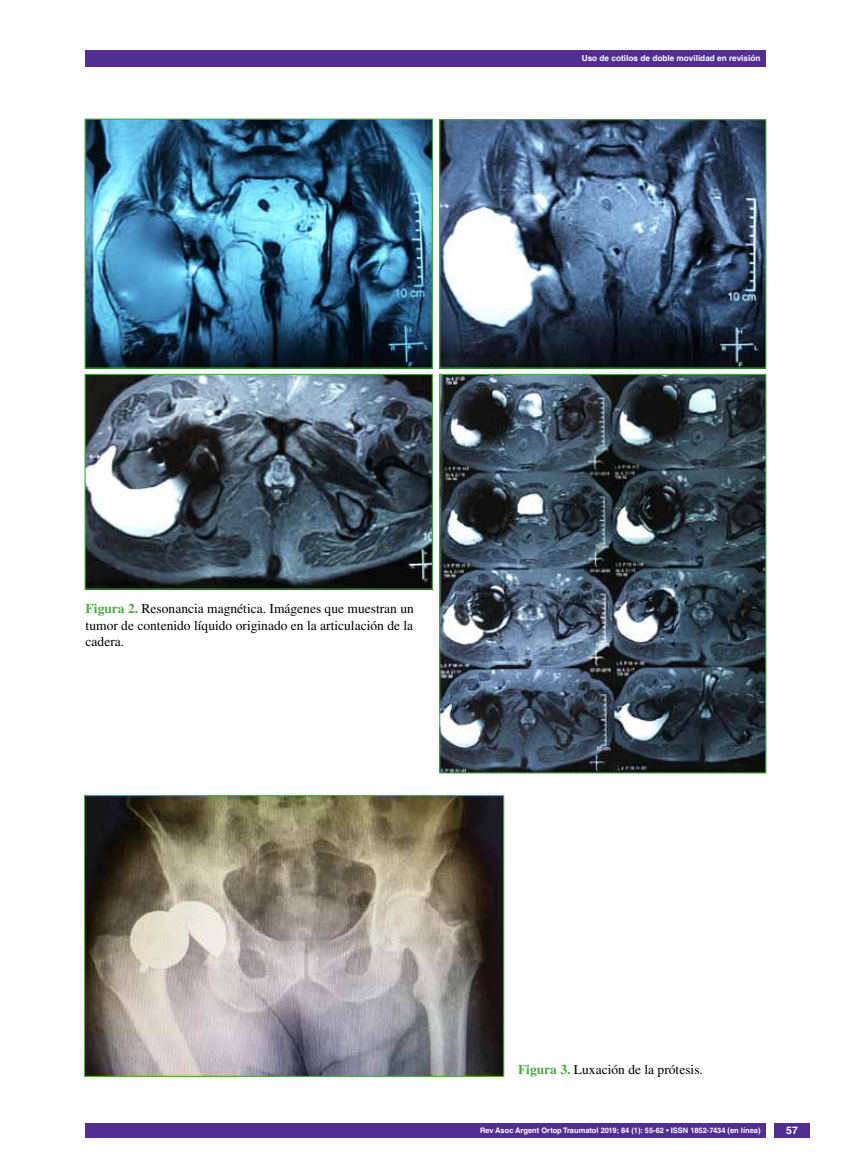
<style>
.page{position:relative;width:851px;height:1170px;background:#fff}
.page>*{position:absolute;margin:0;border:0;box-sizing:border-box;transform-origin:0 0}
.t1{font:13.5px/16.2px "Times LT Std";color:#000;text-align:justify}
.t2{font:700 10.5px "Helvetica LT Std";color:#fff}
.t3{font:700 8.25px "Helvetica LT Std";color:#fff}
.t4{font:700 7.5px "Helvetica LT Std";color:#fff}
.s1{font-weight:700;color:#49a942}
</style>
<div class="page">
<div style="left:85px;top:50px;width:680px;height:17px;background:#522e91"></div>
<div style="left:85px;top:1123px;width:680px;height:14px;background:#522e91"></div>
<div style="left:774px;top:1123px;width:35px;height:14px;background:#522e91"></div>
<img style="left:86px;top:120px;width:345px;height:246px">
<div style="left:84px;top:118px;width:349px;height:250px;border:1px solid #49a942"></div>
<img style="left:441px;top:121px;width:323px;height:245px">
<div style="left:439px;top:119px;width:327px;height:249px;border:1px solid #49a942"></div>
<img style="left:86px;top:376px;width:345px;height:211px">
<div style="left:84px;top:374px;width:349px;height:215px;border:1px solid #49a942"></div>
<img style="left:441px;top:376px;width:323px;height:395px">
<div style="left:439px;top:374px;width:327px;height:399px;border:1px solid #49a942"></div>
<img style="left:86px;top:797px;width:416px;height:277px">
<div style="left:84px;top:795px;width:420px;height:281px;border:1px solid #49a942"></div>
<p class="t3" style="left:581px;top:53px;width:180px">Uso de cotilos de doble movilidad en revisión</p>
<p class="t1" style="left:86px;top:600px;width:330px"><span class="s1">Figura 2.</span> Resonancia magnética. Imágenes que muestran un tumor de contenido líquido originado en la articulación de la cadera.</p>
<p class="t1" style="left:518px;top:1061px;width:186px"><span class="s1">Figura 3.</span> Luxación de la prótesis.</p>
<p class="t4" style="left:480px;top:1125px;width:282px">Rev Asoc Argent Ortop Traumatol 2019; 84 (1): 55-62 • ISSN 1852-7434 (en línea)</p>
<p class="t2" style="left:786px;top:1124px;width:13px">57</p>
</div>
